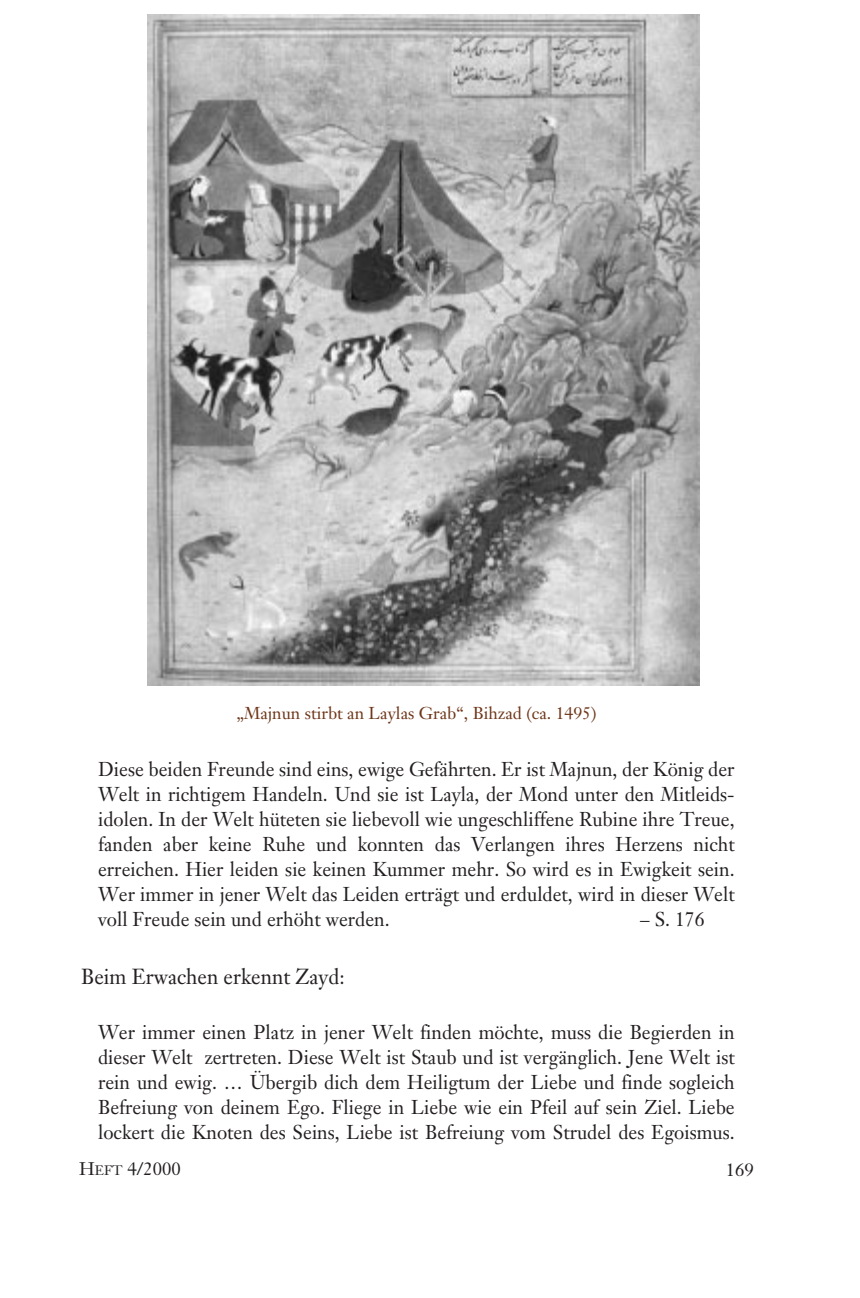
<style>
.page{position:relative;width:860px;height:1298px;background:#fff}
.page>*{position:absolute;margin:0;border:0;box-sizing:border-box;transform-origin:0 0}
.t1{font:21.6px "Athos 10";color:#231f20;scale:.95 1}
.t2{font:19.8px/25px "Athos 10";color:#231f20;text-align:justify;scale:.96 1}
.t3{font:18px "T Janson";color:#231f20}
.t4{font:18px "Athos 10";color:#231f20}
.t5{font:17px "Athos 10";color:#6e3518}
.s1{font-size:13.6px}
</style>
<div class="page">
<img style="left:147px;top:14px;width:552px;height:672px">
<p class="t5" style="left:236px;top:707px;width:361px">„Majnun stirbt an Laylas Grab“, Bihzad (ca. 1495)</p>
<p class="t2" style="left:98px;top:759px;width:665px">Diese beiden Freunde sind eins, ewige Gefährten. Er ist Majnun, der König der Welt in richtigem Handeln. Und sie ist Layla, der Mond unter den Mitleids&shy;idolen. In der Welt hüteten sie liebevoll wie ungeschliffene Rubine ihre Treue, fanden aber keine Ruhe und konnten das Verlangen ihres Herzens nicht erreichen. Hier leiden sie keinen Kummer mehr. So wird es in Ewigkeit sein.<br>Wer immer in jener Welt das Leiden erträgt und erduldet, wird in dieser Welt voll Freude sein und erhöht werden.</p>
<p class="t2" style="left:640px;top:909px;width:69px">– S. 176</p>
<p class="t1" style="left:81px;top:968px;width:279px">Beim Erwachen erkennt Zayd:</p>
<p class="t2" style="left:98px;top:1021px;width:665px">Wer immer einen Platz in jener Welt finden möchte, muss die Begierden in dieser Welt zertreten. Diese Welt ist Staub und ist vergänglich. Jene Welt ist rein und ewig. … Übergib dich dem Heiligtum der Liebe und finde sogleich Befreiung von deinem Ego. Fliege in Liebe wie ein Pfeil auf sein Ziel. Liebe lockert die Knoten des Seins, Liebe ist Befreiung vom Strudel des Egoismus.</p>
<p class="t3" style="left:79px;top:1162px;width:103px">H<span class="s1">EFT</span> 4/2000</p>
<p class="t4" style="left:726px;top:1163px;width:30px">169</p>
</div>
